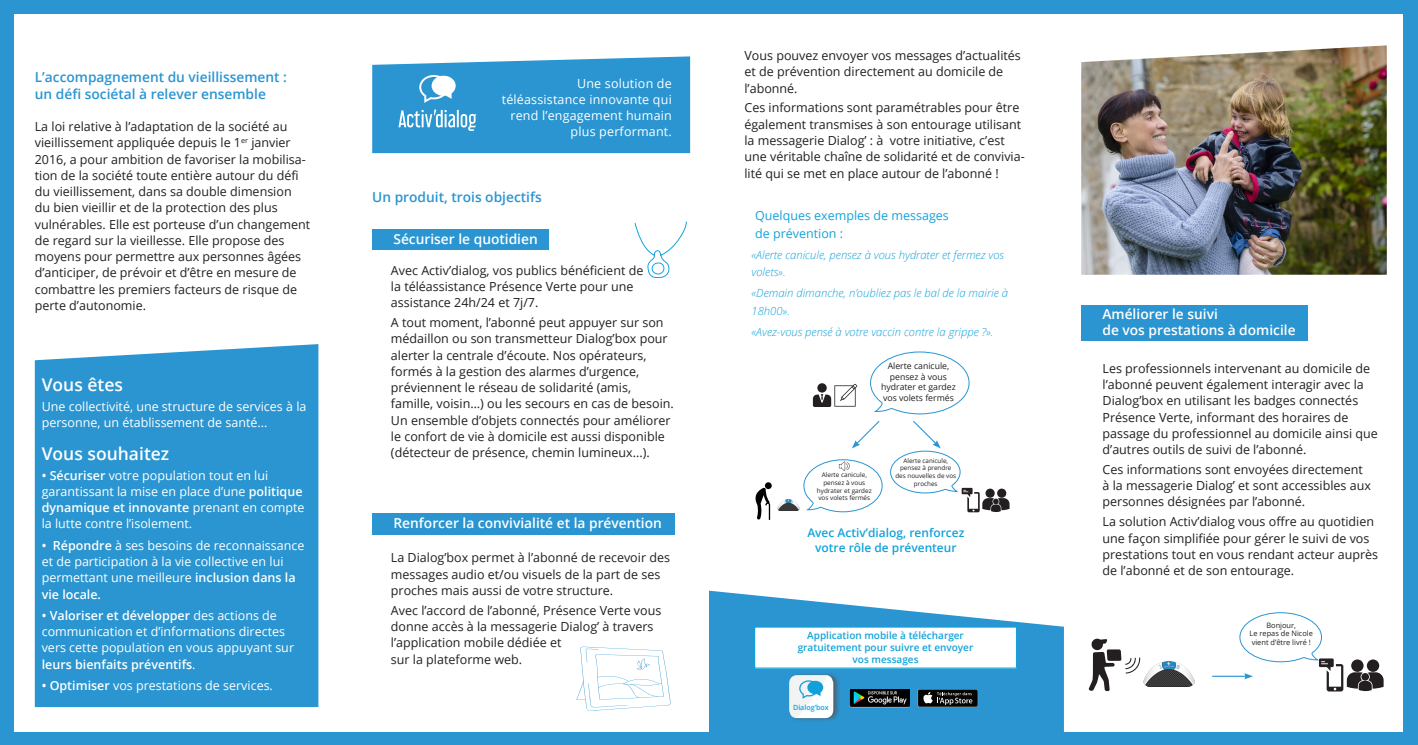
<style>
.page{position:relative;width:1418px;height:745px;background:#fff}
.page>*{position:absolute;margin:0;border:0;box-sizing:border-box;transform-origin:0 0}
.t1{font:600 17.5px "Open Sans";color:#fff}
.t2{font:600 13.75px/16px "Open Sans";color:#fff}
.t3{font:600 13.75px/16.2px "Open Sans";color:#2a95d1}
.t4{font:12.5px/16.2px "Open Sans";color:#231f20}
.t5{font:12.5px/16.2px "Open Sans";color:#fff}
.t6{font:12.5px/17.5px "Open Sans";color:#13a3db}
.t7{font:600 12px/15.6px "Open Sans";color:#13a3db;text-align:center}
.t8{font:italic 300 11.25px/17.5px "Open Sans";color:#13a3db}
.t9{font:600 10px/12px "Open Sans";color:#13a3db;text-align:center}
.t10{font:8.75px/10.4px "Open Sans";color:#231f20;text-align:center}
.t11{font:7.38px/8.9px "Open Sans";color:#231f20;text-align:center}
.t12{font:600 7.12px "Open Sans";color:#13a3db}
.t13{font:6.38px/7.6px "Open Sans";color:#231f20;text-align:center}
.t14{font:6.25px/7.6px "Open Sans";color:#231f20;text-align:center}
.s1{font-weight:600}
</style>
<div class="page">
<div style="left:0;top:0;width:1417px;height:744px;background:#2a95d1"></div>
<div style="left:14px;top:14px;width:1388px;height:717px;background:#fff"></div>
<svg style="left:576px;top:646px;width:94px;height:64px"></svg>
<svg style="left:634px;top:221px;width:53px;height:57px"></svg>
<svg style="left:709px;top:590px;width:354px;height:141px;fill:#2a95d1"></svg>
<div style="left:789px;top:671px;width:51px;height:50px;background:#57585a;opacity:.75"></div>
<div style="left:789px;top:674px;width:44px;height:43px;background:#fff;border-radius:8px"></div>
<svg style="left:789px;top:674px;width:37px;height:43px"></svg>
<div style="left:754px;top:626px;width:262px;height:41px;background:#fff"></div>
<div style="left:754px;top:626px;width:263px;height:42px;border:1px solid #13a3db"></div>
<img style="left:849px;top:688px;width:61px;height:18px">
<svg style="left:917px;top:688px;width:61px;height:18px"></svg>
<div style="left:918px;top:689px;width:59px;height:17px;background:#040503;border-radius:2px"></div>
<svg style="left:923px;top:692px;width:49px;height:12px"></svg>
<img style="left:1081px;top:45px;width:305px;height:229px">
<img style="left:777px;top:499px;width:22px;height:11px">
<svg style="left:755px;top:482px;width:16px;height:37px"></svg>
<svg style="left:803px;top:351px;width:206px;height:161px"></svg>
<svg style="left:372px;top:56px;width:318px;height:97px;background:#3b9dd4"></svg>
<div style="left:35px;top:344px;width:283px;height:362px;background:#2a95d1"></div>
<div style="left:372px;top:229px;width:176px;height:20px;background:#2a95d1"></div>
<div style="left:1081px;top:305px;width:226px;height:36px;background:#2a95d1"></div>
<div style="left:372px;top:513px;width:302px;height:21px;background:#2a95d1"></div>
<img style="left:1143px;top:661px;width:51px;height:24px">
<hr style="left:1212px;top:675px;width:34px;height:1px;background:#2a95d1">
<svg style="left:1239px;top:612px;width:144px;height:79px"></svg>
<svg style="left:1088px;top:638px;width:52px;height:52px"></svg>
<p class="t3" style="left:35px;top:69px;width:254px">L’accompagnement du vieillissement : un défi sociétal à relever ensemble</p>
<p class="t4" style="left:35px;top:118px;width:277px">La loi relative à l’adaptation de la société au vieillissement appliquée depuis le 1<sup>er</sup> janvier 2016, a pour ambition de favoriser la mobilisa&shy;tion de la société toute entière autour du défi du vieillissement, dans sa double dimension<br>du bien vieillir et de la protection des plus vulnérables. Elle est porteuse d’un changement de regard sur la vieillesse. Elle propose des moyens pour permettre aux personnes âgées d’anticiper, de prévoir et d’être en mesure de combattre les premiers facteurs de risque de perte d’autonomie.</p>
<h1 class="t1" style="left:42px;top:372px;width:83px">Vous êtes</h1>
<p class="t5" style="left:42px;top:397px;width:266px">Une collectivité, une structure de services à la personne, un établissement de santé...</p>
<h1 class="t1" style="left:42px;top:441px;width:129px">Vous souhaitez</h1>
<p class="t5" style="left:42px;top:466px;width:264px"><span class="s1">• Sécuriser</span> votre population tout en lui garantissant la mise en place d’une <span class="s1">politique dynamique et innovante</span> prenant en compte la lutte contre l’isolement.</p>
<p class="t5" style="left:42px;top:536px;width:264px"><span class="s1">• Répondre</span> à ses besoins de reconnaissance et de participation à la vie collective en lui permettant une meilleure <span class="s1">inclusion dans la vie locale.</span></p>
<p class="t5" style="left:42px;top:606px;width:254px"><span class="s1">• Valoriser et développer</span> des actions de communication et d’informations directes vers cette population en vous appuyant sur <span class="s1">leurs bienfaits préventifs</span>.</p>
<p class="t5" style="left:42px;top:676px;width:233px"><span class="s1">• Optimiser</span> vos prestations de services.</p>
<p class="t5" style="left:501px;top:75px;width:172px;text-align:right">Une solution de téléassistance innovante qui rend l’engagement humain plus performant.</p>
<p class="t3" style="left:372px;top:188px;width:171px">Un produit, trois objectifs</p>
<p class="t2" style="left:393px;top:230px;width:146px">Sécuriser le quotidien</p>
<p class="t4" style="left:391px;top:261px;width:254px">Avec Activ’dialog, vos publics bénéficient de la téléassistance Présence Verte pour une assistance 24h/24 et 7j/7.</p>
<p class="t4" style="left:391px;top:314px;width:284px">A tout moment, l’abonné peut appuyer sur son médaillon ou son transmetteur Dialog’box pour alerter la centrale d’écoute. Nos opérateurs, formés à la gestion des alarmes d’urgence, préviennent le réseau de solidarité (amis, famille, voisin…) ou les secours en cas de besoin.<br>Un ensemble d’objets connectés pour améliorer le confort de vie à domicile est aussi disponible (détecteur de présence, chemin lumineux...).</p>
<p class="t2" style="left:393px;top:514px;width:270px">Renforcer la convivialité et la prévention</p>
<p class="t4" style="left:391px;top:549px;width:280px">La Dialog’box permet à l’abonné de recevoir des messages audio et/ou visuels de la part de ses proches mais aussi de votre structure.</p>
<p class="t4" style="left:391px;top:601px;width:272px">Avec l’accord de l’abonné, Présence Verte vous donne accès à la messagerie Dialog’ à travers l’application mobile dédiée et<br>sur la plateforme web.</p>
<p class="t4" style="left:744px;top:47px;width:278px">Vous pouvez envoyer vos messages d’actualités et de prévention directement au domicile de l’abonné.</p>
<p class="t4" style="left:744px;top:99px;width:282px">Ces informations sont paramétrables pour être également transmises à son entourage utilisant la messagerie Dialog’ : à votre initiative, c’est une véritable chaîne de solidarité et de convivia&shy;lité qui se met en place autour de l’abonné !</p>
<p class="t6" style="left:755px;top:206px;width:195px">Quelques exemples de messages de prévention :</p>
<p class="t8" style="left:751px;top:245px;width:254px">«Alerte canicule, pensez à vous hydrater et fermez vos volets».</p>
<p class="t8" style="left:751px;top:284px;width:258px">«Demain dimanche, n’oubliez pas le bal de la mairie à<br>18h00».</p>
<p class="t8" style="left:751px;top:322px;width:243px">«Avez-vous pensé à votre vaccin contre la grippe ?».</p>
<p class="t10" style="left:881px;top:360px;width:76px">Alerte canicule, pensez à vous hydrater et gardez vos volets fermés</p>
<p class="t13" style="left:817px;top:470px;width:56px">Alerte canicule, pensez à vous hydrater et gardez vos volets fermés</p>
<p class="t14" style="left:895px;top:456px;width:62px">Alerte canicule, pensez à prendre des nouvelles de vos proches</p>
<p class="t7" style="left:807px;top:524px;width:158px">Avec Activ’dialog, renforcez votre rôle de préventeur</p>
<p class="t9" style="left:797px;top:629px;width:177px">Application mobile à télécharger gratuitement pour suivre et envoyer vos messages</p>
<p class="t12" style="left:793px;top:701px;width:37px">Dialog’box</p>
<p class="t2" style="left:1102px;top:306px;width:195px">Améliorer le suivi<br>de vos prestations à domicile</p>
<p class="t4" style="left:1102px;top:359px;width:277px">Les professionnels intervenant au domicile de l’abonné peuvent également interagir avec la Dialog’box en utilisant les badges connectés Présence Verte, informant des horaires de passage du professionnel au domicile ainsi que d’autres outils de suivi de l’abonné.</p>
<p class="t4" style="left:1102px;top:460px;width:270px">Ces informations sont envoyées directement à la messagerie Dialog’ et sont accessibles aux personnes désignées par l’abonné.</p>
<p class="t4" style="left:1102px;top:513px;width:277px">La solution Activ’dialog vous offre au quotidien une façon simplifiée pour gérer le suivi de vos prestations tout en vous rendant acteur auprès de l’abonné et de son entourage.</p>
<p class="t11" style="left:1249px;top:619px;width:65px">Bonjour,<br>Le repas de Nicole vient d’être livré !</p>
</div>
